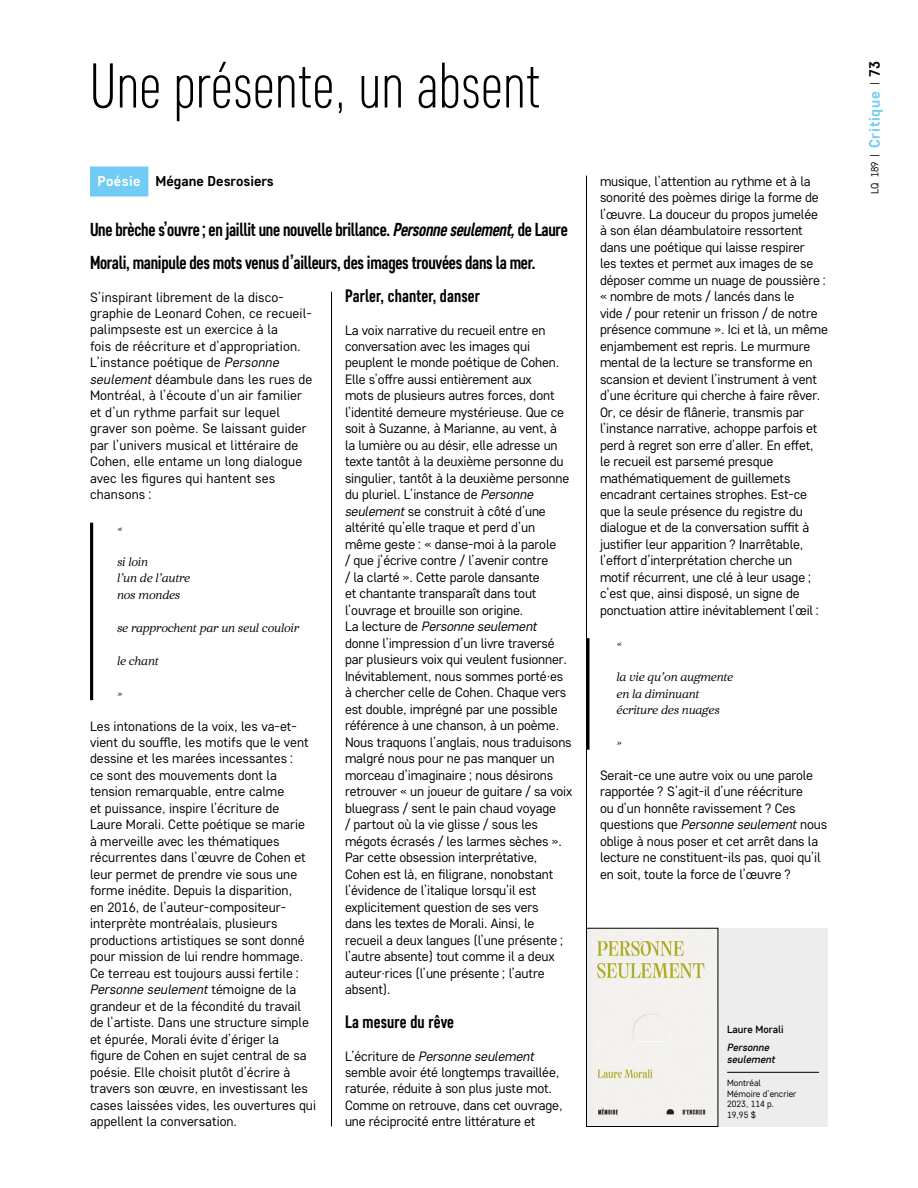
<style>
.page{position:relative;width:918px;height:1188px;background:#fff}
.page>*{position:absolute;margin:0;border:0;box-sizing:border-box;transform-origin:0 0}
.t1{font:300 63px "Core Sans D27 Cn";letter-spacing:.01em;color:#000}
.t2{font:700 18.75px/33px "Core Sans D57 Cn";letter-spacing:-.015em;color:#000}
.t3{font:700 18px "Core Sans D57 Cn";letter-spacing:.01em;color:#000}
.t4{font:700 15px "Core Sans D55";letter-spacing:.05em;color:#71cbf4}
.t5{font:700 14.25px "Core Sans D55";color:#000}
.t6{font:13.5px/16.5px "Core Sans D35";letter-spacing:-.01em;color:#000}
.t7{font:13.5px/16.5px "Core Sans D35";letter-spacing:.01em;color:#000}
.t8{font:12px/16.5px "Core Serif N 35 Regular It";letter-spacing:-.01em;color:#000}
.t9{font:italic 500 10.5px/12px "Core Sans D45";color:#000}
.t10{font:500 10.5px "Core Sans D45";color:#000}
.t11{font:9px/10.5px "Core Sans D35";color:#000}
.s1{color:#fff}
.s2{font-style:italic}
.s3{font-family:"Core Sans D35";font-weight:400;font-size:10.5px;color:#000}
.s4{color:#000}
</style>
<div class="page">
<div style="left:90px;top:166px;width:58px;height:30px;background:#71cbf4"></div>
<hr style="left:90px;top:523px;width:3px;height:177px;background:#000">
<svg style="left:587px;top:638px;width:3px;height:112px"></svg>
<hr style="left:331px;top:292px;width:1px;height:834px;background:#000">
<hr style="left:586px;top:176px;width:1px;height:950px;background:#000">
<div style="left:718px;top:928px;width:110px;height:198px;background:#ededed"></div>
<hr style="left:727px;top:1072px;width:92px;height:1px;background:#000">
<img style="left:588px;top:930px;width:128px;height:195px">
<div style="left:586px;top:928px;width:132px;height:199px;border:1px solid #000"></div>
<h1 class="t1" style="left:90px;top:47px;width:452px">Une présente, un absent</h1>
<p class="t5" style="left:97px;top:172px;width:178px"><span class="s1">Poésie</span> Mégane Desrosiers</p>
<h2 class="t2" style="left:90px;top:212px;width:479px">Une brèche s’ouvre ; en jaillit une nouvelle brillance. <span class="s2">Personne seulement,</span> de Laure<br>Morali, manipule des mots venus d’ailleurs, des images trouvées dans la mer.</h2>
<p class="t7" style="left:90px;top:288px;width:224px">S’inspirant librement de la disco&shy;graphie de Leonard Cohen, ce recueil&shy;palimpseste est un exercice à la<br>fois de réécriture et d’appropriation.<br>L’instance poétique de <span class="s2">Personne seulement</span> déambule dans les rues de Montréal, à l’écoute d’un air familier et d’un rythme parfait sur lequel graver son poème. Se laissant guider par l’univers musical et littéraire de Cohen, elle entame un long dialogue avec les figures qui hantent ses chansons :</p>
<p class="t8" style="left:117px;top:520px;width:7px">«</p>
<p class="t8" style="left:117px;top:553px;width:75px">si loin<br>l’un de l’autre nos mondes</p>
<p class="t8" style="left:117px;top:619px;width:184px">se rapprochent par un seul couloir</p>
<p class="t8" style="left:117px;top:652px;width:43px">le chant</p>
<p class="t8" style="left:117px;top:685px;width:7px">»</p>
<p class="t6" style="left:90px;top:717px;width:228px">Les intonations de la voix, les va-et&shy;vient du souffle, les motifs que le vent dessine et les marées incessantes :<br>ce sont des mouvements dont la tension remarquable, entre calme<br>et puissance, inspire l’écriture de<br>Laure Morali. Cette poétique se marie<br>à merveille avec les thématiques récurrentes dans l’œuvre de Cohen et leur permet de prendre vie sous une forme inédite. Depuis la disparition,<br>en 2016, de l’auteur-compositeur&shy;interprète montréalais, plusieurs productions artistiques se sont donné pour mission de lui rendre hommage.<br>Ce terreau est toujours aussi fertile :<br><span class="s2">Personne seulement</span> témoigne de la grandeur et de la fécondité du travail de l’artiste. Dans une structure simple et épurée, Morali évite d’ériger la<br>figure de Cohen en sujet central de sa poésie. Elle choisit plutôt d’écrire à travers son œuvre, en investissant les cases laissées vides, les ouvertures qui appellent la conversation.</p>
<h3 class="t3" style="left:345px;top:284px;width:137px">Parler, chanter, danser</h3>
<p class="t6" style="left:345px;top:321px;width:229px">La voix narrative du recueil entre en conversation avec les images qui peuplent le monde poétique de Cohen.<br>Elle s’offre aussi entièrement aux<br>mots de plusieurs autres forces, dont l’identité demeure mystérieuse. Que ce soit à Suzanne, à Marianne, au vent, à<br>la lumière ou au désir, elle adresse un texte tantôt à la deuxième personne du singulier, tantôt à la deuxième personne du pluriel. L’instance de <span class="s2">Personne seulement</span> se construit à côté d’une altérité qu’elle traque et perd d’un même geste : « danse-moi à la parole<br>/ que j’écrive contre / l’avenir contre<br>/ la clarté ». Cette parole dansante<br>et chantante transparaît dans tout l’ouvrage et brouille son origine.<br>La lecture de <span class="s2">Personne seulement </span>donne l’impression d’un livre traversé par plusieurs voix qui veulent fusionner.<br>Inévitablement, nous sommes porté·es à chercher celle de Cohen. Chaque vers est double, imprégné par une possible référence à une chanson, à un poème.<br>Nous traquons l’anglais, nous traduisons malgré nous pour ne pas manquer un morceau d’imaginaire ; nous désirons retrouver « un joueur de guitare / sa voix bluegrass / sent le pain chaud voyage<br>/ partout où la vie glisse / sous les mégots écrasés / les larmes sèches ».<br>Par cette obsession interprétative, Cohen est là, en filigrane, nonobstant l’évidence de l’italique lorsqu’il est explicitement question de ses vers<br>dans les textes de Morali. Ainsi, le recueil a deux langues (l’une présente ; l’autre absente) tout comme il a deux auteur·rices (l’une présente ; l’autre absent).</p>
<h3 class="t3" style="left:345px;top:1010px;width:111px">La mesure du rêve</h3>
<p class="t6" style="left:345px;top:1047px;width:219px">L’écriture de <span class="s2">Personne seulement </span>semble avoir été longtemps travaillée, raturée, réduite à son plus juste mot.<br>Comme on retrouve, dans cet ouvrage, une réciprocité entre littérature et</p>
<p class="t6" style="left:600px;top:173px;width:230px">musique, l’attention au rythme et à la sonorité des poèmes dirige la forme de l’œuvre. La douceur du propos jumelée à son élan déambulatoire ressortent dans une poétique qui laisse respirer<br>les textes et permet aux images de se déposer comme un nuage de poussière : « nombre de mots / lancés dans le<br>vide / pour retenir un frisson / de notre présence commune ». Ici et là, un même enjambement est repris. Le murmure mental de la lecture se transforme en scansion et devient l’instrument à vent d’une écriture qui cherche à faire rêver.<br>Or, ce désir de flânerie, transmis par l’instance narrative, achoppe parfois et perd à regret son erre d’aller. En effet,<br>le recueil est parsemé presque mathématiquement de guillemets encadrant certaines strophes. Est-ce que la seule présence du registre du dialogue et de la conversation suffit à justifier leur apparition ? Inarrêtable, l’effort d’interprétation cherche un<br>motif récurrent, une clé à leur usage ; c’est que, ainsi disposé, un signe de ponctuation attire inévitablement l’œil :</p>
<p class="t8" style="left:616px;top:636px;width:7px">«</p>
<p class="t8" style="left:616px;top:669px;width:118px">la vie qu’on augmente en la diminuant écriture des nuages</p>
<p class="t8" style="left:616px;top:735px;width:7px">»</p>
<p class="t6" style="left:600px;top:767px;width:229px">Serait-ce une autre voix ou une parole rapportée ? S’agit-il d’une réécriture<br>ou d’un honnête ravissement ? Ces questions que <span class="s2">Personne seulement</span> nous oblige à nous poser et cet arrêt dans la lecture ne constituent-ils pas, quoi qu’il en soit, toute la force de l’œuvre ?</p>
<p class="t10" style="left:727px;top:1023px;width:58px">Laure Morali</p>
<p class="t9" style="left:727px;top:1041px;width:49px">Personne seulement</p>
<p class="t11" style="left:727px;top:1077px;width:71px">Montréal<br>Mémoire d’encrier<br>2023, 114 p.<br>19,95 $</p>
<p class="t4" style="left:865px;top:194px;width:134px;rotate:-90deg"><span class="s3">LQ 189 |</span> Critique <span class="s3">|</span> <span class="s4">73</span></p>
</div>
